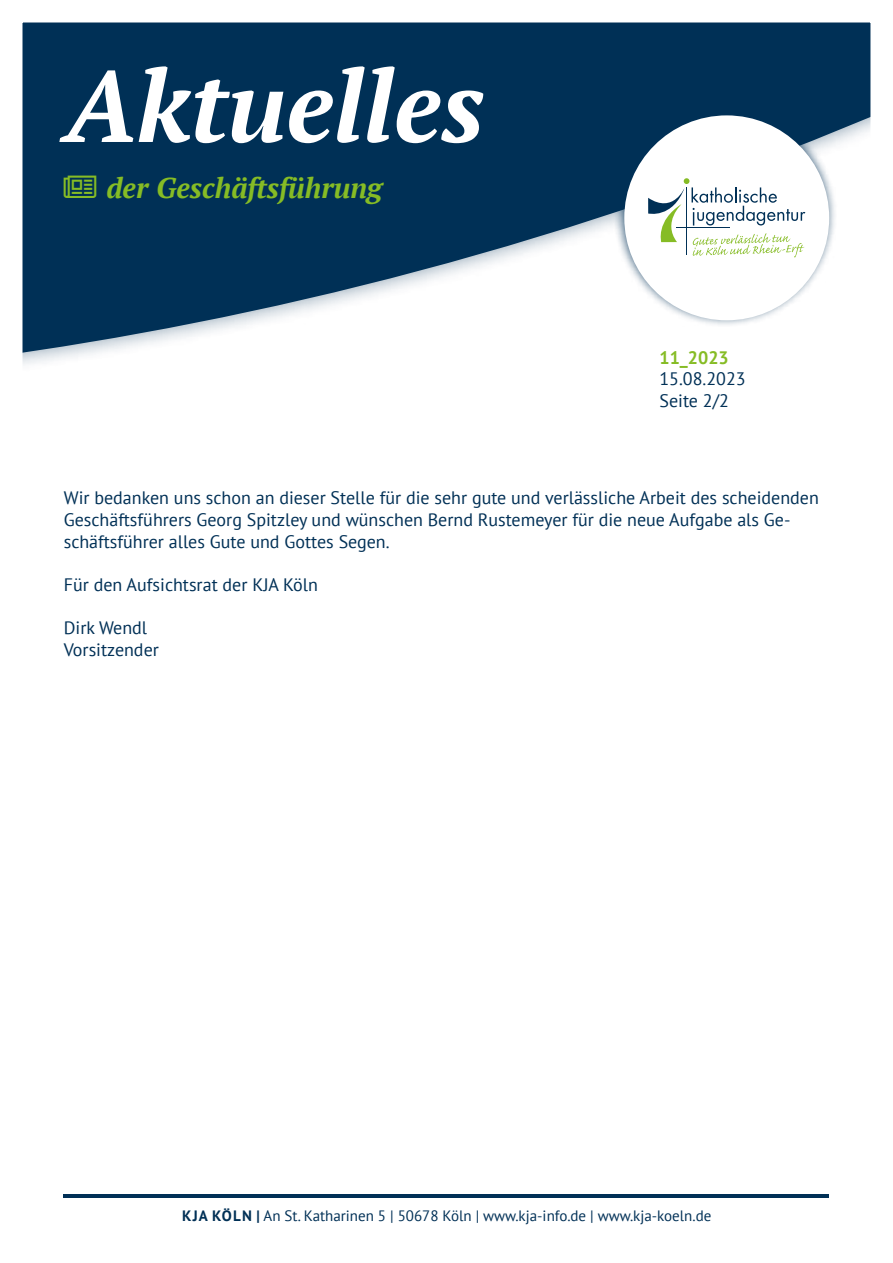
<style>
.page{position:relative;width:893px;height:1263px;background:#fff}
.page>*{position:absolute;margin:0;border:0;box-sizing:border-box;transform-origin:0 0}
.t1{font:italic 700 100.5px "PT Serif";color:#fff}
.t2{font:italic 700 28.5px "PT Serif";color:#86bc25}
.t3{font:18px/21.6px "PT Sans";color:#003056}
.t4{font:700 18px "PT Sans";color:#86bc25}
.t5{font:15px "PT Sans";color:#003056}
.s1{font-weight:700}
</style>
<div class="page">
<svg style="left:23px;top:23px;width:847px;height:335px;fill:#003056"></svg>
<hr style="left:64px;top:1194px;width:765px;height:3px;background:#003056">
<div style="left:613px;top:102px;width:225px;height:225px;background:#003056;opacity:.75"></div>
<div style="left:624px;top:115px;width:205px;height:205px;background:#fff;border-radius:50%"></div>
<svg style="left:648px;top:178px;width:157px;height:79px"></svg>
<svg style="left:64px;top:175px;width:32px;height:22px"></svg>
<h1 class="t1" style="left:64px;top:40px;width:422px">Aktuelles</h1>
<h2 class="t2" style="left:106px;top:168px;width:277px">der Geschäftsführung</h2>
<p class="t4" style="left:659px;top:345px;width:71px">11_2023</p>
<p class="t3" style="left:659px;top:368px;width:88px">15.08.2023<br>Seite 2/2</p>
<p class="t3" style="left:64px;top:487px;width:757px">Wir bedanken uns schon an dieser Stelle für die sehr gute und verlässliche Arbeit des scheidenden<br>Geschäftsführers Georg Spitzley und wünschen Bernd Rustemeyer für die neue Aufgabe als Ge&shy;schäftsführer alles Gute und Gottes Segen.</p>
<p class="t3" style="left:64px;top:573px;width:256px">Für den Aufsichtsrat der KJA Köln</p>
<p class="t3" style="left:64px;top:616px;width:97px">Dirk Wendl<br>Vorsitzender</p>
<p class="t5" style="left:182px;top:1206px;width:531px"><span class="s1">KJA KÖLN |</span> An St. Katharinen 5 | 50678 Köln | www.kja-info.de | www.kja-koeln.de</p>
</div>
